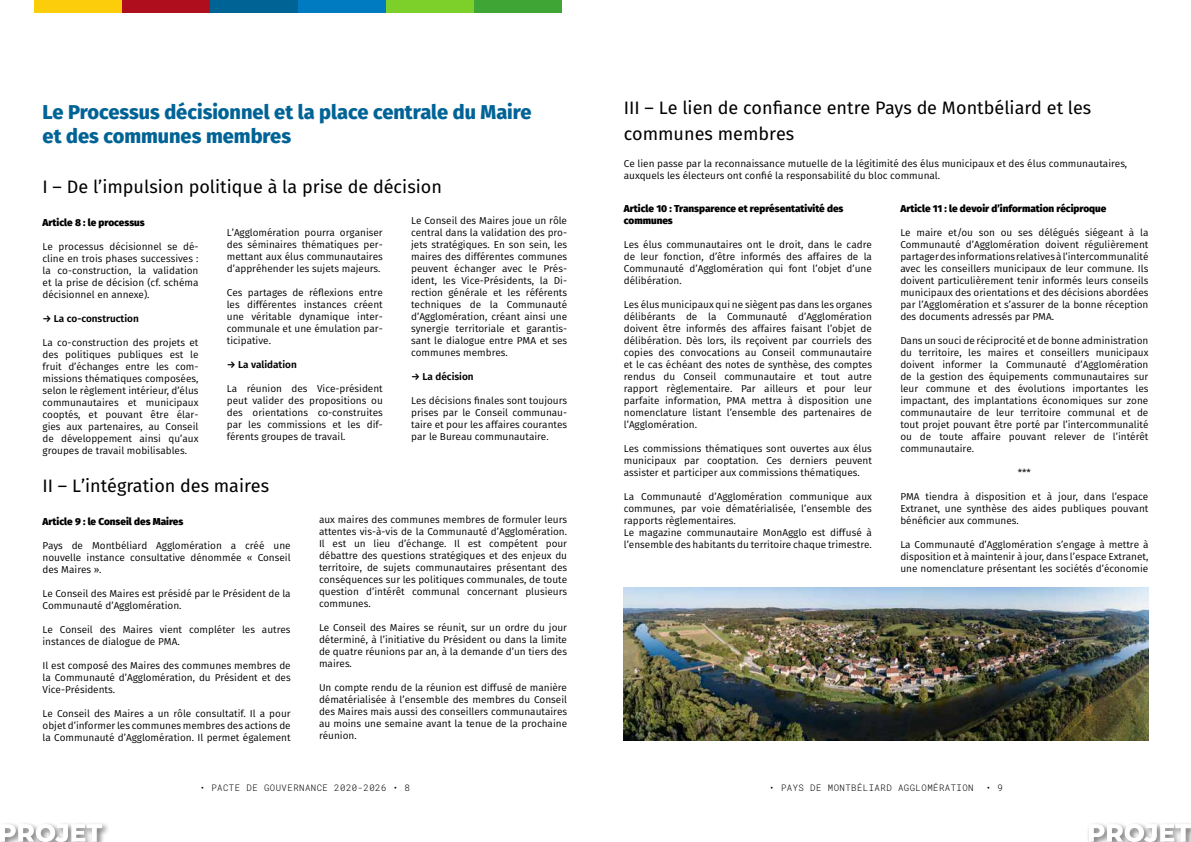
<style>
.page{position:relative;width:1191px;height:842px;background:#fff}
.page>*{position:absolute;margin:0;border:0;box-sizing:border-box;transform-origin:0 0}
.t1{font:800 20px/24px "Fira Sans";color:#006396}
.t2{font:18px/26px "Fira Sans";color:#000}
.t3{font:10px/12px "Fira Sans";color:#000;text-align:justify}
.t4{font:800 10px/12px "Fira Sans";color:#000}
.t5{font:600 10px "Fira Sans";color:#000}
.t6{font:300 9px "Roboto Mono";letter-spacing:.05em;color:#000}
</style>
<div class="page">
<div style="left:34px;top:0;width:88px;height:13px;background:#fbcd0b"></div>
<div style="left:122px;top:0;width:88px;height:13px;background:#af0e1c"></div>
<div style="left:210px;top:0;width:88px;height:13px;background:#006396"></div>
<div style="left:298px;top:0;width:88px;height:13px;background:#007ac0"></div>
<div style="left:386px;top:0;width:87px;height:13px;background:#7dcf29"></div>
<div style="left:473px;top:0;width:88px;height:13px;background:#3fa535"></div>
<div style="left:0;top:821px;width:110px;height:21px;background:#000;opacity:.75"></div>
<svg style="left:0;top:824px;width:102px;height:18px"></svg>
<div style="left:1086px;top:821px;width:105px;height:21px;background:#fafafa"></div>
<svg style="left:1088px;top:824px;width:103px;height:18px"></svg>
<img style="left:624px;top:587px;width:524px;height:153px">
<h1 class="t1" style="left:43px;top:99px;width:491px">Le Processus décisionnel et la place centrale du Maire et des communes membres</h1>
<h2 class="t2" style="left:43px;top:174px;width:401px">I – De l’impulsion politique à la prise de décision</h2>
<p class="t4" style="left:43px;top:215px;width:104px">Article 8 : le processus</p>
<p class="t3" style="left:43px;top:240px;width:157px">Le processus décisionnel se dé&shy;cline en trois phases successives : la co-construction, la validation et la prise de décision (cf. schéma décisionnel en annexe).</p>
<p class="t5" style="left:43px;top:310px;width:98px">→ La co-construction</p>
<p class="t3" style="left:43px;top:336px;width:157px">La co-construction des projets et des politiques publiques est le fruit d’échanges entre les com&shy;missions thématiques composées, selon le règlement intérieur, d’élus communautaires et municipaux cooptés, et pouvant être élar&shy;gies aux partenaires, au Conseil de développement ainsi qu’aux groupes de travail mobilisables.</p>
<p class="t3" style="left:227px;top:226px;width:157px">L’Agglomération pourra organiser des séminaires thématiques per&shy;mettant aux élus communautaires d’appréhender les sujets majeurs.</p>
<p class="t3" style="left:227px;top:286px;width:157px">Ces partages de réflexions entre les différentes instances créent une véritable dynamique inter&shy;communale et une émulation par&shy;ticipative.</p>
<p class="t5" style="left:227px;top:356px;width:71px">→ La validation</p>
<p class="t3" style="left:227px;top:382px;width:157px">La réunion des Vice-président peut valider des propositions ou des orientations co-construites par les commissions et les dif&shy;férents groupes de travail.</p>
<h2 class="t2" style="left:43px;top:472px;width:228px">II – L’intégration des maires</h2>
<p class="t3" style="left:411px;top:214px;width:157px">Le Conseil des Maires joue un rôle central dans la validation des pro&shy;jets stratégiques. En son sein, les maires des différentes communes peuvent échanger avec le Prés&shy;ident, les Vice-Présidents, la Di&shy;rection générale et les référents techniques de la Communauté d’Agglomération, créant ainsi une synergie territoriale et garantis&shy;sant le dialogue entre PMA et ses communes membres.</p>
<p class="t5" style="left:411px;top:368px;width:64px">→ La décision</p>
<p class="t3" style="left:411px;top:394px;width:157px">Les décisions finales sont toujours prises par le Conseil communau&shy;taire et pour les affaires courantes par le Bureau communautaire.</p>
<p class="t4" style="left:43px;top:514px;width:142px">Article 9 : le Conseil des Maires</p>
<p class="t3" style="left:43px;top:539px;width:250px">Pays de Montbéliard Agglomération a créé une nouvelle instance consultative dénommée « Conseil des Maires ».</p>
<p class="t3" style="left:43px;top:587px;width:250px">Le Conseil des Maires est présidé par le Président de la<br>Communauté d’Agglomération.</p>
<p class="t3" style="left:43px;top:623px;width:250px">Le Conseil des Maires vient compléter les autres instances de dialogue de PMA.</p>
<p class="t3" style="left:43px;top:659px;width:250px">Il est composé des Maires des communes membres de la Communauté d’Agglomération, du Président et des Vice-Présidents.</p>
<p class="t3" style="left:43px;top:707px;width:250px">Le Conseil des Maires a un rôle consultatif. Il a pour objet d’informer les communes membres des actions de la Communauté d’Agglomération. Il permet également</p>
<p class="t3" style="left:319px;top:513px;width:250px">aux maires des communes membres de formuler leurs attentes vis-à-vis de la Communauté d’Agglomération.<br>Il est un lieu d’échange. Il est compétent pour débattre des questions stratégiques et des enjeux du territoire, de sujets communautaires présentant des conséquences sur les politiques communales, de toute question d’intérêt communal concernant plusieurs communes.</p>
<p class="t3" style="left:319px;top:621px;width:250px">Le Conseil des Maires se réunit, sur un ordre du jour déterminé, à l’initiative du Président ou dans la limite de quatre réunions par an, à la demande d’un tiers des maires.</p>
<p class="t3" style="left:319px;top:681px;width:250px">Un compte rendu de la réunion est diffusé de manière dématérialisée à l’ensemble des membres du Conseil des Maires mais aussi des conseillers communautaires au moins une semaine avant la tenue de la prochaine réunion.</p>
<h2 class="t2" style="left:624px;top:95px;width:469px">III – Le lien de confiance entre Pays de Montbéliard et les communes membres</h2>
<p class="t3" style="left:624px;top:157px;width:505px">Ce lien passe par la reconnaissance mutuelle de la légitimité des élus municipaux et des élus communautaires, auxquels les électeurs ont confié la responsabilité du bloc communal.</p>
<p class="t4" style="left:624px;top:202px;width:221px">Article 10 : Transparence et représentativité des communes</p>
<p class="t3" style="left:624px;top:239px;width:250px">Les élus communautaires ont le droit, dans le cadre de leur fonction, d’être informés des affaires de la Communauté d’Agglomération qui font l’objet d’une délibération.</p>
<p class="t3" style="left:624px;top:299px;width:250px">Les élus municipaux qui ne siègent pas dans les organes délibérants de la Communauté d’Agglomération doivent être informés des affaires faisant l’objet de délibération. Dès lors, ils reçoivent par courriels des copies des convocations au Conseil communautaire et le cas échéant des notes de synthèse, des comptes rendus du Conseil communautaire et tout autre rapport règlementaire. Par ailleurs et pour leur parfaite information, PMA mettra à disposition une nomenclature listant l’ensemble des partenaires de l’Agglomération.</p>
<p class="t3" style="left:624px;top:443px;width:250px">Les commissions thématiques sont ouvertes aux élus municipaux par cooptation. Ces derniers peuvent assister et participer aux commissions thématiques.</p>
<p class="t3" style="left:624px;top:491px;width:250px;text-align:left">La Communauté d’Agglomération communique aux communes, par voie dématérialisée, l’ensemble des rapports règlementaires.<br>Le magazine communautaire MonAgglo est diffusé à l’ensemble des habitants du territoire chaque trimestre.</p>
<p class="t4" style="left:900px;top:202px;width:208px">Article 11 : le devoir d’information réciproque</p>
<p class="t3" style="left:900px;top:227px;width:250px">Le maire et/ou son ou ses délégués siégeant à la Communauté d’Agglomération doivent régulièrement partager des informations relatives à l’intercommunalité avec les conseillers municipaux de leur commune. Ils doivent particulièrement tenir informés leurs conseils municipaux des orientations et des décisions abordées par l’Agglomération et s’assurer de la bonne réception des documents adressés par PMA.</p>
<p class="t3" style="left:900px;top:335px;width:250px">Dans un souci de réciprocité et de bonne administration du territoire, les maires et conseillers municipaux doivent informer la Communauté d’Agglomération de la gestion des équipements communautaires sur leur commune et des évolutions importantes les impactant, des implantations économiques sur zone communautaire de leur territoire communal et de tout projet pouvant être porté par l’intercommunalité ou de toute affaire pouvant relever de l’intérêt communautaire.</p>
<p class="t3" style="left:1017px;top:467px;width:15px">***</p>
<p class="t3" style="left:900px;top:491px;width:250px">PMA tiendra à disposition et à jour, dans l’espace Extranet, une synthèse des aides publiques pouvant bénéficier aux communes.</p>
<p class="t3" style="left:900px;top:539px;width:250px">La Communauté d’Agglomération s’engage à mettre à disposition et à maintenir à jour, dans l’espace Extranet, une nomenclature présentant les sociétés d’économie</p>
<p class="t6" style="left:200px;top:782px;width:212px">• PACTE DE GOUVERNANCE 2020-2026 • 8</p>
<p class="t6" style="left:769px;top:782px;width:206px">• PAYS DE MONTBÉLIARD AGGLOMÉRATION</p>
<p class="t6" style="left:985px;top:782px;width:19px">• 9</p>
</div>
